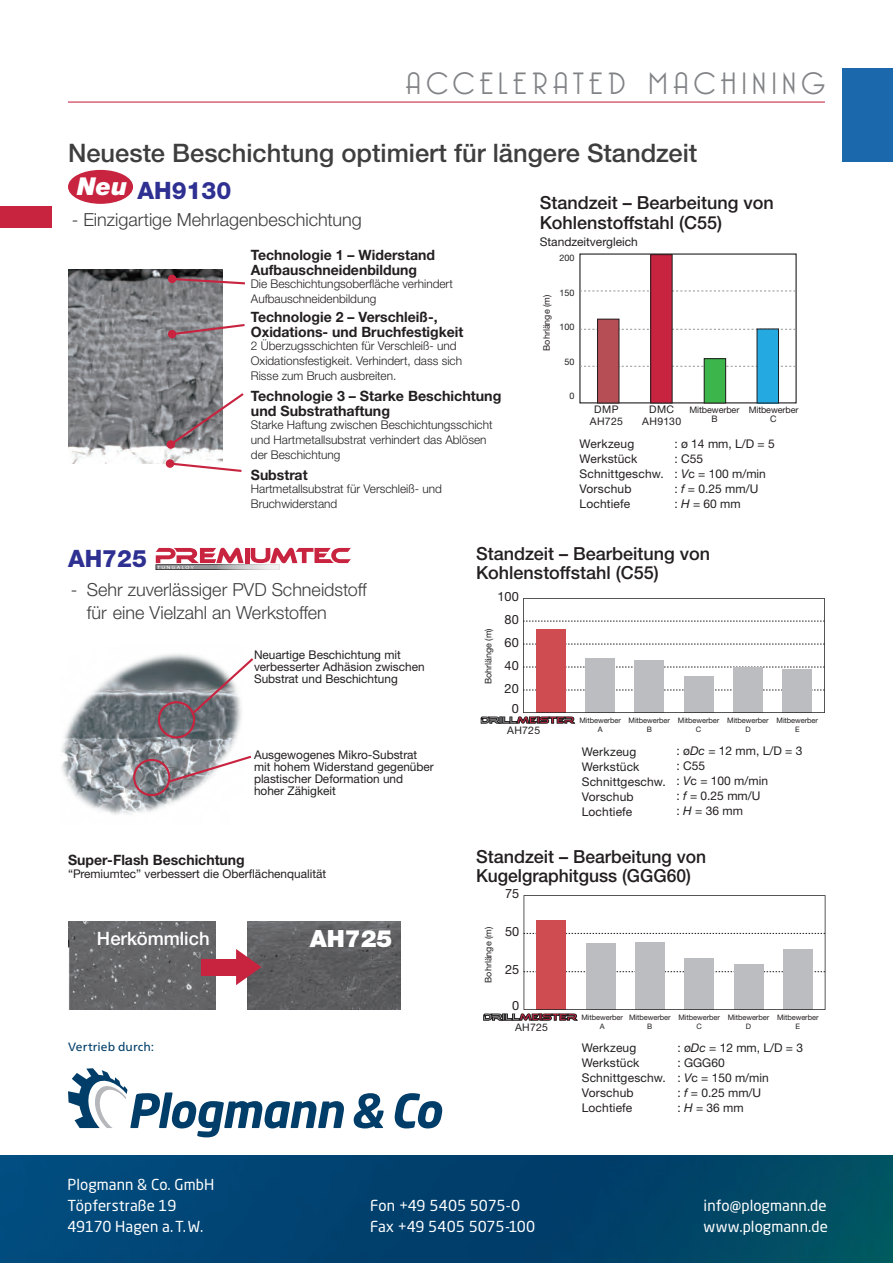
<style>
.page{position:relative;width:893px;height:1263px;background:#fff}
.page>*{position:absolute;margin:0;border:0;box-sizing:border-box;transform-origin:0 0}
.t1{font:300 30px "Bellerose";letter-spacing:.19em;color:#808285}
.t2{font:500 25.5px "Helvetica Neue LTW1 G";color:#3e3e3f}
.t3{font:italic 900 24.6px "Helvetica Neue LTW1 G";color:#fff}
.t4{font:800 24px "Helvetica Neue LTW1 G";color:#2e3092}
.t5{font:900 23.7px "Helvetica Neue LTW1 G";color:#fff}
.t6{font:500 18.45px "Helvetica Neue LTW1 G";color:#fff}
.t7{font:500 18px/19.5px "Helvetica Neue LTW1 G";color:#231f20}
.t8{font:300 18px/22.5px "Helvetica Neue LTW1 G";color:#3e3e3f}
.t9{font:15px/21px "Neo Sans Std";letter-spacing:.005em;color:#fff}
.t10{font:700 14.25px/15px "Helvetica Neue LTW1 G";color:#231f20}
.t11{font:12.75px/23px "Helvetica Neue LTW1 G";color:#231f20;text-align:center}
.t12{font:12px/15px "Helvetica Neue LTW1 G";color:#231f20}
.t13{font:300 12px/15px "Helvetica Neue LTW1 G";color:#231f20}
.t14{font:12px "Frutiger Neue LT Pro";letter-spacing:.01em;color:#003d69}
.t15{font:10.5px/12px "Helvetica Neue LTW1 G";letter-spacing:.025em;color:#231f20;text-align:center}
.t16{font:10.5px/12px "Helvetica Neue LTW1 G";letter-spacing:.045em;color:#231f20;text-align:center}
.t17{font:9px/9.4px "Helvetica Neue LTW1 G";color:#231f20;text-align:center}
.t18{font:7.5px/9.4px "Helvetica Neue LTW1 G";letter-spacing:-.01em;color:#231f20;text-align:center}
.s1{font-style:italic}
</style>
<div class="page">
<img style="left:0;top:1155px;width:893px;height:108px">
<div style="left:842px;top:68px;width:51px;height:94px;background:#1b68ad"></div>
<hr style="left:68px;top:102px;width:757px;height:1px;background:#c8233f">
<div style="left:0;top:206px;width:51px;height:21px;background:#c8233f"></div>
<img style="left:68px;top:270px;width:154px;height:193px">
<svg style="left:170px;top:277px;width:75px;height:9px"></svg>
<div style="left:168px;top:275px;width:8px;height:8px;background:#c8233f;border-radius:50%"></div>
<svg style="left:170px;top:323px;width:75px;height:13px"></svg>
<div style="left:168px;top:330px;width:8px;height:8px;background:#c8233f;border-radius:50%"></div>
<svg style="left:168px;top:391px;width:76px;height:56px"></svg>
<div style="left:167px;top:440px;width:8px;height:9px;background:#c8233f;border-radius:50%"></div>
<svg style="left:172px;top:461px;width:70px;height:11px"></svg>
<div style="left:166px;top:459px;width:8px;height:9px;background:#c8233f;border-radius:50%"></div>
<div style="left:69px;top:171px;width:63px;height:32px;background:#c8233f;border-radius:50%"></div>
<div style="left:68px;top:170px;width:65px;height:34px;border:1px solid #c8233f;border-radius:50%"></div>
<img style="left:68px;top:922px;width:147px;height:87px">
<img style="left:248px;top:922px;width:152px;height:87px">
<img style="left:61px;top:654px;width:181px;height:161px">
<div style="left:133px;top:759px;width:37px;height:37px;border:2px solid #c8233f;border-radius:50%"></div>
<div style="left:158px;top:701px;width:37px;height:37px;border:2px solid #c8233f;border-radius:50%"></div>
<svg style="left:191px;top:656px;width:63px;height:59px"></svg>
<svg style="left:167px;top:754px;width:85px;height:30px"></svg>
<hr style="left:245px;top:548px;width:4px;height:15px;background:#c8233f">
<svg style="left:251px;top:548px;width:100px;height:15px"></svg>
<svg style="left:244px;top:566px;width:34px;height:2px"></svg>
<div style="left:156px;top:564px;width:124px;height:6px;border:1px solid #231f20"></div>
<svg style="left:156px;top:548px;width:88px;height:21px"></svg>
<svg style="left:236px;top:949px;width:26px;height:36px"></svg>
<div style="left:201px;top:959px;width:36px;height:16px;background:#c8233f"></div>
<svg style="left:580px;top:366px;width:216px;height:1px"></svg>
<svg style="left:580px;top:329px;width:216px;height:1px"></svg>
<svg style="left:580px;top:291px;width:216px;height:1px"></svg>
<div style="left:651px;top:255px;width:21px;height:148px;background:#c8233f"></div>
<div style="left:650px;top:254px;width:22px;height:149px;border:1px solid #231f20"></div>
<div style="left:597px;top:319px;width:22px;height:84px;background:#b64e55"></div>
<div style="left:597px;top:319px;width:22px;height:84px;border:1px solid #231f20"></div>
<div style="left:704px;top:359px;width:22px;height:44px;background:#3cb54b"></div>
<div style="left:704px;top:358px;width:22px;height:45px;border:1px solid #231f20"></div>
<div style="left:757px;top:329px;width:21px;height:74px;background:#24aae1"></div>
<div style="left:757px;top:329px;width:22px;height:74px;border:1px solid #231f20"></div>
<svg style="left:480px;top:598px;width:345px;height:125px"></svg>
<svg style="left:483px;top:895px;width:342px;height:125px"></svg>
<svg style="left:354px;top:1093px;width:30px;height:35px"></svg>
<svg style="left:395px;top:1093px;width:47px;height:35px"></svg>
<svg style="left:68px;top:1068px;width:276px;height:69px"></svg>
<h1 class="t1" style="left:406px;top:66px;width:421px">ACCELERATED MACHINING</h1>
<h2 class="t2" style="left:68px;top:138px;width:631px">Neueste Beschichtung optimiert für längere Standzeit</h2>
<h3 class="t3" style="left:77px;top:171px;width:52px">Neu</h3>
<h3 class="t4" style="left:138px;top:176px;width:95px">AH9130</h3>
<h3 class="t8" style="left:72px;top:208px;width:292px">- Einzigartige Mehrlagenbeschichtung</h3>
<p class="t10" style="left:251px;top:248px;width:186px">Technologie 1 – Widerstand<br>Aufbauschneidenbildung</p>
<p class="t13" style="left:251px;top:277px;width:203px">Die Beschichtungsoberfläche verhindert<br>Aufbauschneidenbildung</p>
<p class="t10" style="left:251px;top:310px;width:214px">Technologie 2 – Verschleiß-,<br>Oxidations- und Bruchfestigkeit</p>
<p class="t13" style="left:251px;top:339px;width:213px">2 Überzugsschichten für Verschleiß- und<br>Oxidationsfestigkeit. Verhindert, dass sich<br>Risse zum Bruch ausbreiten.</p>
<p class="t10" style="left:251px;top:388px;width:252px">Technologie 3 – Starke Beschichtung und Substrathaftung</p>
<p class="t13" style="left:251px;top:417px;width:243px">Starke Haftung zwischen Beschichtungsschicht und Hartmetallsubstrat verhindert das Ablösen der Beschichtung</p>
<p class="t10" style="left:251px;top:467px;width:58px">Substrat</p>
<p class="t13" style="left:251px;top:481px;width:193px">Hartmetallsubstrat für Verschleiß- und<br>Bruchwiderstand</p>
<h3 class="t7" style="left:540px;top:193px;width:236px">Standzeit – Bearbeitung von<br>Kohlenstoffstahl (C55)</h3>
<p class="t12" style="left:540px;top:234px;width:100px">Standzeitvergleich</p>
<p class="t17" style="left:559px;top:253px;width:17px">200</p>
<p class="t17" style="left:559px;top:288px;width:17px">150</p>
<p class="t17" style="left:559px;top:322px;width:17px">100</p>
<p class="t17" style="left:564px;top:357px;width:12px">50</p>
<p class="t17" style="left:569px;top:391px;width:7px">0</p>
<p class="t17" style="left:542px;top:351px;width:58px;rotate:-90deg">Bohrlänge (m)</p>
<p class="t15" style="left:590px;top:404px;width:35px">DMP<br>AH725</p>
<p class="t16" style="left:642px;top:404px;width:41px">DMC<br>AH9130</p>
<p class="t17" style="left:690px;top:405px;width:51px">Mitbewerber<br>B</p>
<p class="t17" style="left:749px;top:405px;width:51px">Mitbewerber<br>C</p>
<p class="t12" style="left:580px;top:436px;width:86px">Werkzeug<br>Werkstück<br>Schnittgeschw.<br>Vorschub<br>Lochtiefe</p>
<p class="t12" style="left:674px;top:436px;width:102px">: ø 14 mm, L/D = 5 : C55<br>: <span class="s1">V</span>c = 100 m/min<br>: <span class="s1">f</span> = 0.25 mm/U<br>: <span class="s1">H</span> = 60 mm</p>
<h3 class="t4" style="left:68px;top:544px;width:80px">AH725</h3>
<h3 class="t8" style="left:87px;top:578px;width:282px;text-indent:-16px">- Sehr zuverlässiger PVD Schneidstoff für eine Vielzahl an Werkstoffen</h3>
<p class="t12" style="left:254px;top:649px;width:172px;line-height:12px">Neuartige Beschichtung mit verbesserter Adhäsion zwischen<br>Substrat und Beschichtung</p>
<h3 class="t7" style="left:476px;top:543px;width:236px">Standzeit – Bearbeitung von<br>Kohlenstoffstahl (C55)</h3>
<p class="t11" style="left:497px;top:585px;width:23px">100<br>80<br>60<br>40<br>20</p>
<p class="t11" style="left:512px;top:697px;width:9px">0</p>
<p class="t17" style="left:483px;top:684px;width:58px;rotate:-90deg">Bohrlänge (m)</p>
<p class="t15" style="left:507px;top:724px;width:35px">AH725</p>
<p class="t18" style="left:579px;top:715px;width:43px">Mitbewerber<br>A</p>
<p class="t18" style="left:629px;top:715px;width:43px">Mitbewerber<br>B</p>
<p class="t18" style="left:678px;top:715px;width:43px">Mitbewerber<br>C</p>
<p class="t18" style="left:727px;top:715px;width:43px">Mitbewerber<br>D</p>
<p class="t18" style="left:776px;top:715px;width:43px">Mitbewerber<br>E</p>
<p class="t12" style="left:254px;top:748px;width:181px;line-height:12px">Ausgewogenes Mikro-Substrat mit hohem Widerstand gegenüber plastischer Deformation und hoher Zähigkeit</p>
<p class="t12" style="left:582px;top:744px;width:86px">Werkzeug<br>Werkstück<br>Schnittgeschw.<br>Vorschub<br>Lochtiefe</p>
<p class="t12" style="left:676px;top:743px;width:127px">: ø<span class="s1">Dc</span> = 12 mm, L/D = 3 : C55<br>: <span class="s1">V</span>c = 100 m/min<br>: <span class="s1">f</span> = 0.25 mm/U<br>: <span class="s1">H</span> = 36 mm</p>
<p class="t10" style="left:68px;top:852px;width:178px">Super-Flash Beschichtung</p>
<p class="t12" style="left:68px;top:866px;width:260px">“Premiumtec” verbessert die Oberflächenqualität</p>
<h3 class="t7" style="left:476px;top:847px;width:231px">Standzeit – Bearbeitung von<br>Kugelgraphitguss (GGG60)</h3>
<h3 class="t6" style="left:97px;top:927px;width:114px">Herkömmlich</h3>
<h3 class="t5" style="left:310px;top:924px;width:84px">AH725</h3>
<p class="t17" style="left:483px;top:983px;width:58px;rotate:-90deg">Bohrlänge (m)</p>
<p class="t11" style="left:505px;top:882px;width:16px">75</p>
<p class="t11" style="left:505px;top:920px;width:16px">50</p>
<p class="t11" style="left:505px;top:958px;width:16px">25</p>
<p class="t11" style="left:512px;top:993px;width:9px">0</p>
<p class="t15" style="left:515px;top:1021px;width:35px">AH725</p>
<p class="t18" style="left:629px;top:1012px;width:43px">Mitbewerber<br>B</p>
<p class="t18" style="left:581px;top:1012px;width:43px">Mitbewerber<br>A</p>
<p class="t18" style="left:678px;top:1012px;width:43px">Mitbewerber<br>C</p>
<p class="t18" style="left:728px;top:1012px;width:43px">Mitbewerber<br>D</p>
<p class="t18" style="left:777px;top:1012px;width:43px">Mitbewerber<br>E</p>
<p class="t14" style="left:68px;top:1039px;width:88px">Vertrieb durch:</p>
<p class="t12" style="left:582px;top:1040px;width:86px">Werkzeug<br>Werkstück<br>Schnittgeschw.<br>Vorschub<br>Lochtiefe</p>
<p class="t12" style="left:677px;top:1040px;width:127px">: ø<span class="s1">Dc</span> = 12 mm, L/D = 3 : GGG60<br>: <span class="s1">V</span>c = 150 m/min<br>: <span class="s1">f</span> = 0.25 mm/U<br>: <span class="s1">H</span> = 36 mm</p>
<p class="t9" style="left:68px;top:1173px;width:148px">Plogmann &amp; Co. GmbH<br>Töpferstraße 19<br>49170 Hagen a.T.W.</p>
<p class="t9" style="left:370px;top:1194px;width:166px">Fon +49 5405 5075-0<br>Fax +49 5405 5075-100</p>
<p class="t9" style="left:704px;top:1194px;width:126px">info@plogmann.de www.plogmann.de</p>
</div>
